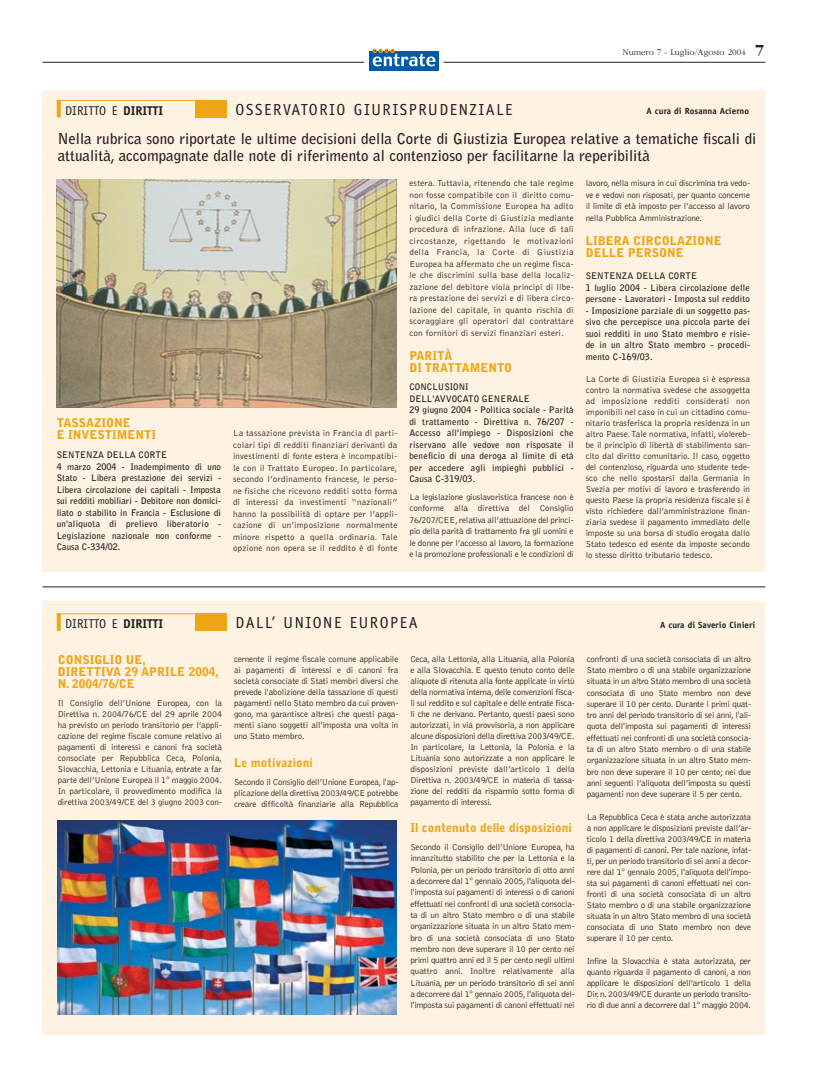
<style>
.page{position:relative;width:822px;height:1077px;background:#fff}
.page>*{position:absolute;margin:0;border:0;box-sizing:border-box;transform-origin:0 0}
.t1{font:16px "Officina Sans";letter-spacing:.1em;color:#231f20}
.t2{font:700 15px/17px "Bell Gothic";color:#231f20}
.t3{font:12.8px "Officina Sans";color:#231f20}
.t4{font:900 12px/12px "Bell Gothic";color:#eea616}
.t5{font:300 9px/11px "Bell Gothic";letter-spacing:-.02em;color:#231f20;text-align:justify}
.t6{font:700 9px/11.5px "Bell Gothic";letter-spacing:.015em;color:#231f20}
.t7{font:700 9px "Officina Sans";letter-spacing:.005em;color:#231f20}
.t8{font:300 9px "Garamond";color:#231f20}
.s1{font-weight:700}
.s2{font-weight:700;font-size:16px}
</style>
<div class="page">
<hr style="left:42px;top:62px;width:322px;height:1px;background:#231f20">
<hr style="left:444px;top:62px;width:321px;height:1px;background:#231f20">
<div style="left:369px;top:51px;width:70px;height:20px;background:#005aaa"></div>
<svg style="left:372px;top:49px;width:63px;height:17px"></svg>
<div style="left:42px;top:601px;width:723px;height:434px;background:#fef2e2"></div>
<div style="left:42px;top:91px;width:723px;height:481px;background:#fef2e2"></div>
<div style="left:196px;top:100px;width:31px;height:17px;background:#eea616"></div>
<hr style="left:57px;top:100px;width:170px;height:1px;background:#eea616">
<svg style="left:57px;top:101px;width:4px;height:16px"></svg>
<div style="left:196px;top:614px;width:31px;height:17px;background:#eea616"></div>
<hr style="left:57px;top:613px;width:170px;height:1px;background:#eea616">
<svg style="left:57px;top:614px;width:4px;height:17px"></svg>
<hr style="left:42px;top:586px;width:723px;height:1px;background:#231f20">
<img style="left:57px;top:820px;width:340px;height:195px">
<img style="left:57px;top:179px;width:340px;height:229px">
<h3 class="t3" style="left:65px;top:106px;width:100px">DIRITTO E <span class="s1">DIRITTI</span></h3>
<h1 class="t1" style="left:236px;top:103px;width:278px">OSSERVATORIO GIURISPRUDENZIALE</h1>
<p class="t8" style="left:622px;top:49px;width:143px">Numero 7 - Luglio/Agosto 2004 <span class="s2">7</span></p>
<p class="t7" style="left:647px;top:108px;width:104px">A cura di Rosanna Acierno</p>
<h2 class="t2" style="left:58px;top:131px;width:700px">Nella rubrica sono riportate le ultime decisioni della Corte di Giustizia Europea relative a tematiche fiscali di attualità, accompagnate dalle note di riferimento al contenzioso per facilitarne la reperibilità</h2>
<h3 class="t4" style="left:57px;top:418px;width:101px">TASSAZIONE<br>E INVESTIMENTI</h3>
<p class="t6" style="left:57px;top:450px;width:166px">SENTENZA DELLA CORTE<br>4 marzo 2004 - Inadempimento di uno Stato - Libera prestazione dei servizi - Libera circolazione dei capitali - Imposta sui redditi mobiliari - Debitore non domici&shy;liato o stabilito in Francia - Esclusione di un'aliquota di prelievo liberatorio - Legislazione nazionale non conforme - Causa C-334/02.</p>
<p class="t5" style="left:233px;top:428px;width:166px;line-height:11.5px">La tassazione prevista in Francia di parti&shy;colari tipi di redditi finanziari derivanti da investimenti di fonte estera è incompatibi&shy;le con il Trattato Europeo. In particolare, secondo l’ordinamento francese, le perso&shy;ne fisiche che ricevono redditi sotto forma di interessi da investimenti “nazionali” hanno la possibilità di optare per l’appli&shy;cazione di un’imposizione normalmente minore rispetto a quella ordinaria. Tale opzione non opera se il reddito è di fonte</p>
<p class="t5" style="left:409px;top:178px;width:166px;line-height:11.5px">estera. Tuttavia, ritenendo che tale regime non fosse compatibile con il diritto comu&shy;nitario, la Commissione Europea ha adito i giudici della Corte di Giustizia mediante procedura di infrazione. Alla luce di tali circostanze, rigettando le motivazioni della Francia, la Corte di Giustizia Europea ha affermato che un regime fisca&shy;le che discrimini sulla base della localiz&shy;zazione del debitore viola principi di libe&shy;ra prestazione dei servizi e di libera circo&shy;lazione del capitale, in quanto rischia di scoraggiare gli operatori dal contrattare con fornitori di servizi finanziari esteri.</p>
<h3 class="t4" style="left:409px;top:350px;width:104px">PARITÀ<br>DI TRATTAMENTO</h3>
<p class="t6" style="left:409px;top:382px;width:166px">CONCLUSIONI<br>DELL'AVVOCATO GENERALE<br>29 giugno 2004 - Politica sociale - Parità di trattamento - Direttiva n. 76/207 -<br>Accesso all'impiego - Disposizioni che riservano alle vedove non risposate il beneficio di una deroga al limite di età per accedere agli impieghi pubblici -<br>Causa C-319/03.</p>
<p class="t5" style="left:409px;top:492px;width:166px;line-height:11.5px">La legislazione giuslavoristica francese non è conforme alla direttiva del Consiglio 76/207/CEE,relativa all’attuazione del princi&shy;pio della parità di trattamento fra gli uomini e le donne per l’accesso al lavoro, la formazione e la promozione professionali e le condizioni di</p>
<p class="t5" style="left:586px;top:178px;width:166px;line-height:11.5px">lavoro, nella misura in cui discrimina tra vedo&shy;ve e vedovi non risposati, per quanto concerne il limite di età imposto per l’accesso al lavoro nella Pubblica Amministrazione.</p>
<h3 class="t4" style="left:586px;top:235px;width:138px">LIBERA CIRCOLAZIONE<br>DELLE PERSONE</h3>
<p class="t6" style="left:586px;top:271px;width:166px">SENTENZA DELLA CORTE<br>1 luglio 2004 - Libera circolazione delle persone - Lavoratori - Imposta sul reddito</p>
<p class="t6" style="left:586px;top:305px;width:166px;text-align:justify">- Imposizione parziale di un soggetto pas&shy;sivo che percepisce una piccola parte dei suoi redditi in uno Stato membro e risie&shy;de in un altro Stato membro - procedi&shy;mento C-169/03.</p>
<p class="t5" style="left:586px;top:374px;width:166px">La Corte di Giustizia Europea si è espressa contro la normativa svedese che assoggetta ad imposizione redditi considerati non imponibili nel caso in cui un cittadino comu&shy;nitario trasferisca la propria residenza in un altro Paese.Tale normativa, infatti, violereb&shy;be il principio di libertà di stabilimento san&shy;cito dal diritto comunitario. Il caso, oggetto del contenzioso, riguarda uno studente tede&shy;sco che nello spostarsi dalla Germania in Svezia per motivi di lavoro e trasferendo in questo Paese la propria residenza fiscale si è visto richiedere dall’amministrazione finan&shy;ziaria svedese il pagamento immediato delle imposte su una borsa di studio erogata dallo Stato tedesco ed esente da imposte secondo lo stesso diritto tributario tedesco.</p>
<h3 class="t3" style="left:65px;top:619px;width:100px">DIRITTO E <span class="s1">DIRITTI</span></h3>
<h1 class="t1" style="left:236px;top:617px;width:184px">DALL’ UNIONE EUROPEA</h1>
<p class="t7" style="left:660px;top:622px;width:97px">A cura di Saverio Cinieri</p>
<h3 class="t4" style="left:58px;top:654px;width:163px">CONSIGLIO UE,<br>DIRETTIVA 29 APRILE 2004,<br>N. 2004/76/CE</h3>
<p class="t5" style="left:58px;top:698px;width:166px">Il Consiglio dell’Unione Europea, con la Direttiva n. 2004/76/CE del 29 aprile 2004 ha previsto un periodo transitorio per l’appli&shy;cazione del regime fiscale comune relativo ai pagamenti di interessi e canoni fra società consociate per Repubblica Ceca, Polonia, Slovacchia, Lettonia e Lituania, entrate a far parte dell’Unione Europea il 1° maggio 2004.<br>In particolare, il provvedimento modifica la direttiva 2003/49/CE del 3 giugno 2003 con-</p>
<p class="t5" style="left:234px;top:654px;width:166px">cernente il regime fiscale comune applicabile ai pagamenti di interessi e di canoni fra società consociate di Stati membri diversi che prevede l'abolizione della tassazione di questi pagamenti nello Stato membro da cui proven&shy;gono, ma garantisce altresì che questi paga&shy;menti siano soggetti all'imposta una volta in uno Stato membro.</p>
<h3 class="t4" style="left:234px;top:757px;width:80px">Le motivazioni</h3>
<p class="t5" style="left:234px;top:777px;width:166px">Secondo il Consiglio dell’Unione Europea, l'ap&shy;plicazione della direttiva 2003/49/CE potrebbe creare difficoltà finanziarie alla Repubblica</p>
<p class="t5" style="left:410px;top:654px;width:166px">Ceca, alla Lettonia, alla Lituania, alla Polonia e alla Slovacchia. E questo tenuto conto delle aliquote di ritenuta alla fonte applicate in virtù della normativa interna,delle convenzioni fisca&shy;li sul reddito e sul capitale e delle entrate fisca&shy;li che ne derivano. Pertanto, questi paesi sono autorizzati, in via provvisoria, a non applicare alcune disposizioni della direttiva 2003/49/CE.<br>In particolare, la Lettonia, la Polonia e la Lituania sono autorizzate a non applicare le disposizioni previste dall’articolo 1 della Direttiva n. 2003/49/CE in materia di tassa&shy;zione dei redditi da risparmio sotto forma di pagamento di interessi.</p>
<h3 class="t4" style="left:410px;top:822px;width:163px">Il contenuto delle disposizioni</h3>
<p class="t5" style="left:410px;top:842px;width:166px;line-height:11.3px">Secondo il Consiglio dell’Unione Europea, ha innanzitutto stabilito che per la Lettonia e la Polonia, per un periodo transitorio di otto anni a decorrere dal 1° gennaio 2005,l'aliquota del&shy;l'imposta sui pagamenti di interessi o di canoni effettuati nei confronti di una società consocia&shy;ta di un altro Stato membro o di una stabile organizzazione situata in un altro Stato mem&shy;bro di una società consociata di uno Stato membro non deve superare il 10 per cento nei primi quattro anni ed il 5 per cento negli ultimi quattro anni. Inoltre relativamente alla Lituania, per un periodo transitorio di sei anni a decorrere dal 1° gennaio 2005,l'aliquota del&shy;l'imposta sui pagamenti di canoni effettuati nei</p>
<p class="t5" style="left:587px;top:654px;width:166px;line-height:11.3px">confronti di una società consociata di un altro Stato membro o di una stabile organizzazione situata in un altro Stato membro di una società consociata di uno Stato membro non deve superare il 10 per cento. Durante i primi quat&shy;tro anni del periodo transitorio di sei anni, l'ali&shy;quota dell'imposta sui pagamenti di interessi effettuati nei confronti di una società consocia&shy;ta di un altro Stato membro o di una stabile organizzazione situata in un altro Stato mem&shy;bro non deve superare il 10 per cento; nei due anni seguenti l’aliquota dell’imposta su questi pagamenti non deve superare il 5 per cento.</p>
<p class="t5" style="left:587px;top:812px;width:166px">La Repubblica Ceca è stata anche autorizzata a non applicare le disposizioni previste dall’ar&shy;ticolo 1 della direttiva 2003/49/CE in materia di pagamenti di canoni. Per tale nazione, infat&shy;ti,per un periodo transitorio di sei anni a decor&shy;rere dal 1° gennaio 2005, l'aliquota dell'impo&shy;sta sui pagamenti di canoni effettuati nei con&shy;fronti di una società consociata di un altro Stato membro o di una stabile organizzazione situata in un altro Stato membro di una società consociata di uno Stato membro non deve superare il 10 per cento.</p>
<p class="t5" style="left:587px;top:956px;width:166px">Infine la Slovacchia è stata autorizzata, per quanto riguarda il pagamento di canoni, a non applicare le disposizioni dell’articolo 1 della Dir.n.2003/49/CE durante un periodo transito&shy;rio di due anni a decorrere dal 1° maggio 2004.</p>
</div>
